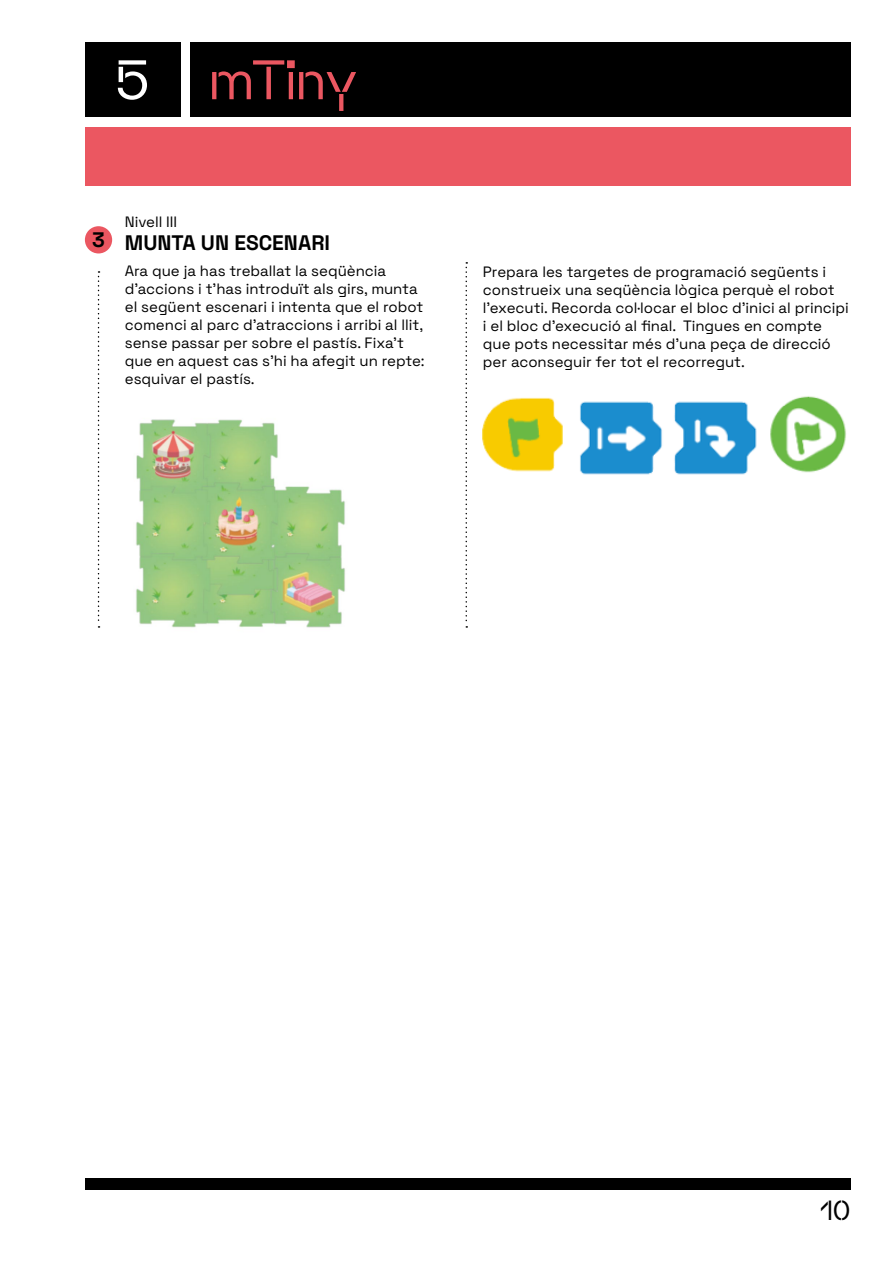
<style>
.page{position:relative;width:893px;height:1263px;background:#fff}
.page>*{position:absolute;margin:0;border:0;box-sizing:border-box;transform-origin:0 0}
.t1{font:54px "Maxeville Construct";letter-spacing:-.03em;color:#eb5761}
.t2{font:27px "Maxeville Construct";color:#000}
.t3{font:700 21px "Space Grotesk";color:#000}
.t4{font:15px/18px "Space Grotesk";color:#000}
.s1{color:#fff}
</style>
<div class="page">
<div style="left:85px;top:1178px;width:765px;height:11px;background:#000"></div>
<div style="left:190px;top:43px;width:660px;height:74px;background:#000"></div>
<div style="left:85px;top:43px;width:96px;height:74px;background:#000"></div>
<div style="left:85px;top:127px;width:765px;height:59px;background:#eb5761"></div>
<div style="left:85px;top:226px;width:27px;height:27px;background:#eb5761;border-radius:50%"></div>
<svg style="left:465px;top:262px;width:2px;height:366px"></svg>
<img style="left:136px;top:419px;width:209px;height:209px">
<img style="left:482px;top:397px;width:81px;height:75px">
<img style="left:770px;top:396px;width:76px;height:77px">
<img style="left:580px;top:401px;width:82px;height:74px">
<img style="left:674px;top:401px;width:83px;height:74px">
<svg style="left:98px;top:271px;width:2px;height:357px"></svg>
<h1 class="t1" style="left:115px;top:44px;width:245px"><span class="s1">5</span> mTiny</h1>
<h3 class="t3" style="left:92px;top:223px;width:14px">3</h3>
<p class="t4" style="left:125px;top:212px;width:54px">Nivell III</p>
<h3 class="t3" style="left:125px;top:226px;width:207px">MUNTA UN ESCENARI</h3>
<p class="t4" style="left:125px;top:261px;width:301px">Ara que ja has treballat la seqüència d’accions i t’has introduït als girs, munta el següent escenari i intenta que el robot comenci al parc d’atraccions i arribi al llit, sense passar per sobre el pastís. Fixa’t que en aquest cas s’hi ha afegit un repte: esquivar el pastís.</p>
<p class="t4" style="left:483px;top:262px;width:367px">Prepara les targetes de programació següents i construeix una seqüència lògica perquè el robot l’executi. Recorda col·locar el bloc d’inici al principi i el bloc d’execució al final. Tingues en compte que pots necessitar més d’una peça de direcció per aconseguir fer tot el recorregut.</p>
<h2 class="t2" style="left:820px;top:1193px;width:32px">10</h2>
</div>
